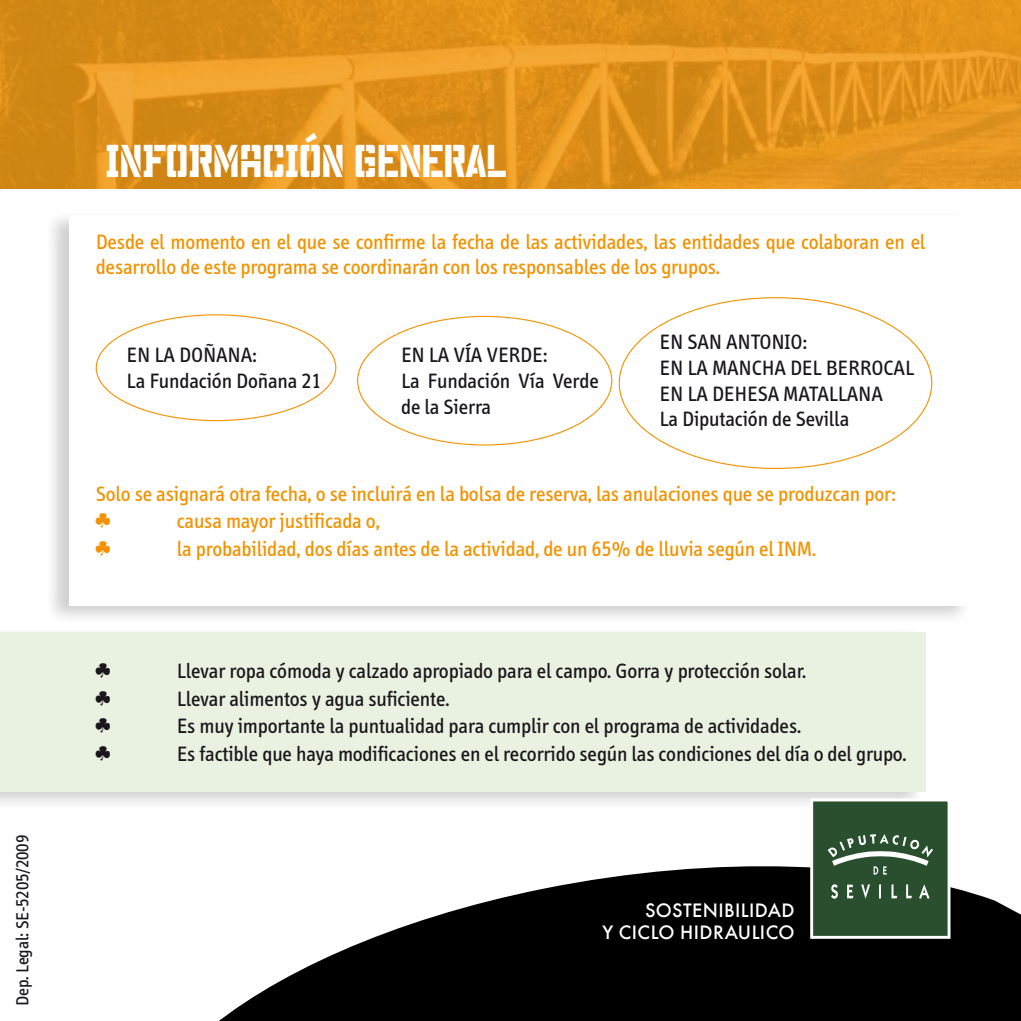
<style>
.page{position:relative;width:1021px;height:1021px;background:#fff}
.page>*{position:absolute;margin:0;border:0;box-sizing:border-box;transform-origin:0 0}
.t1{font:45px "Water Tower Capitals";letter-spacing:-.02em;color:#fff}
.t2{font:21.38px/25.7px "Info";color:#1a171c}
.t3{font:21.38px/27.7px "Info";color:#f29200}
.t4{font:500 18px/21.6px "Futura";letter-spacing:.02em;color:#fff;text-align:right}
.t5{font:18px "Info";color:#1a171c}
</style>
<div class="page">
<div style="left:0;top:625px;width:924px;height:184px;background:#1a171c;opacity:.2"></div>
<div style="left:0;top:631px;width:925px;height:160px;background:#e9f1e1"></div>
<svg style="left:0;top:0;width:1019px;height:188px;background:#de911c"></svg>
<div style="left:44px;top:209px;width:928px;height:416px;background:#1a171c;opacity:.2"></div>
<div style="left:69px;top:215px;width:903px;height:391px;background:#fff"></div>
<img style="left:1019px;top:0;width:1px;height:189px">
<svg style="left:220px;top:866px;width:800px;height:154px;fill:#000"></svg>
<div style="left:810px;top:798px;width:140px;height:140px;background:#294f2e;border:3px solid #fff"></div>
<svg style="left:831px;top:884px;width:6px;height:14px"></svg>
<svg style="left:847px;top:884px;width:6px;height:14px"></svg>
<svg style="left:861px;top:884px;width:9px;height:14px"></svg>
<svg style="left:879px;top:884px;width:2px;height:14px"></svg>
<svg style="left:891px;top:884px;width:6px;height:14px"></svg>
<svg style="left:906px;top:884px;width:5px;height:14px"></svg>
<svg style="left:919px;top:884px;width:10px;height:14px"></svg>
<svg style="left:827px;top:834px;width:106px;height:40px"></svg>
<p class="t5" style="left:13px;top:1005px;width:172px;rotate:-90deg">Dep. Legal: SE-5205/2009</p>
<h1 class="t1" style="left:105px;top:132px;width:403px">INFORMACIÓN GENERAL</h1>
<p class="t3" style="left:96px;top:229px;width:831px;line-height:25.7px">Desde el momento en el que se confirme la fecha de las actividades, las entidades que colaboran en el desarrollo de este programa se coordinarán con los responsables de los grupos.</p>
<p class="t2" style="left:127px;top:342px;width:196px">En la Doñana:<br>La Fundación Doñana 21</p>
<p class="t2" style="left:401px;top:342px;width:98px">En la víaverde</p>
<p class="t2" style="left:401px;top:342px;width:199px;text-indent:142px">:<br>La Fundación Vía Verde de la Sierra</p>
<p class="t2" style="left:659px;top:330px;width:40px">En san</p>
<p class="t2" style="left:726px;top:330px;width:45px">an tonio</p>
<p class="t2" style="left:659px;top:330px;width:256px;text-indent:143px">:<br>EN LA MANCHA DEL BERROCAL<br>EN LA DEHESA MATALLANA<br>La Diputación de Sevilla</p>
<p class="t3" style="left:177px;top:480px;width:720px;text-indent:-81px">Solo se asignará otra fecha, o se incluirá en la bolsa de reserva, las anulaciones que se produzcan por: causa mayor justificada o,<br>la probabilidad, dos días antes de la actividad, de un 65% de lluvia según el INM.</p>
<p class="t2" style="left:177px;top:657px;width:731px;line-height:27.7px">Llevar ropa cómoda y calzado apropiado para el campo. Gorra y protección solar.<br>Llevar alimentos y agua suficiente.<br>Es muy importante la puntualidad para cumplir con el programa de actividades.<br>Es factible que haya modificaciones en el recorrido según las condiciones del día o del grupo.</p>
<p class="t4" style="left:602px;top:899px;width:194px">SOSTENIBILIDAD<br>Y CICLO HIDRAULICO</p>
</div>
